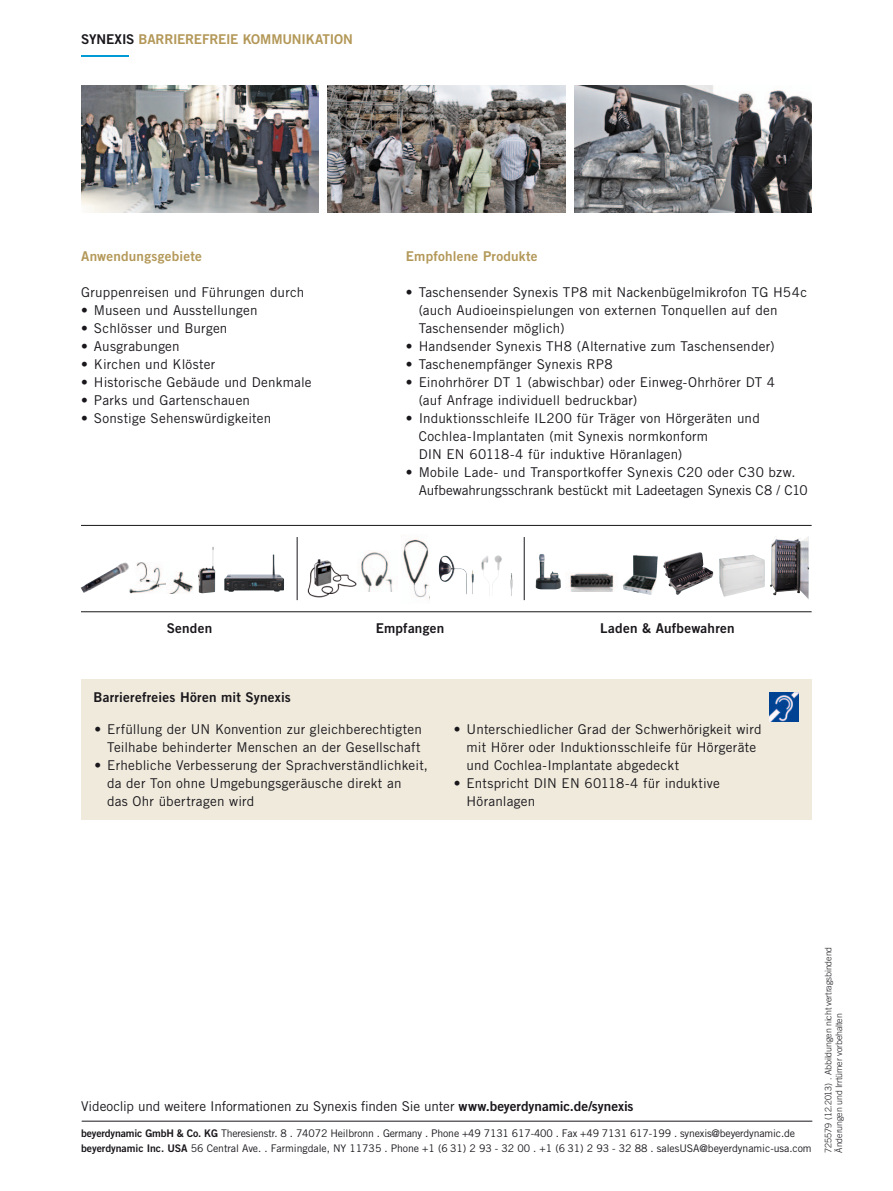
<style>
.page{position:relative;width:893px;height:1191px;background:#fff}
.page>*{position:absolute;margin:0;border:0;box-sizing:border-box;transform-origin:0 0}
.t1{font:13.5px/18px "Trade Gothic LT Std";letter-spacing:.015em;color:#1a171c}
.t2{font:13.5px "Trade Gothic LT Std";letter-spacing:-.005em;color:#1a171c}
.t3{font:13.5px "Trade Gothic LT Std Bd 2";letter-spacing:.02em;color:#1a171c}
.t4{font:13.5px/16.2px "Trade Gothic LT Std Bd 2";letter-spacing:-.01em;color:#b39858}
.t5{font:13.5px "Trade Gothic LT Std Bd 2";letter-spacing:.015em;color:#b39858}
.t6{font:10.5px "Trade Gothic LT Std";letter-spacing:-.015em;color:#1a171c}
.t7{font:10.5px "Trade Gothic LT Std Bd 2";color:#1a171c}
.t8{font:300 9px/10.8px "Trade Gothic LT Std";letter-spacing:-.01em;color:#1a171c}
.s1{color:#1a171c}
.s2{color:#009bd5}
.s3{font-family:"Trade Gothic LT Std Bd 2"}
</style>
<div class="page">
<div style="left:81px;top:679px;width:730px;height:140px;background:#efeadc"></div>
<img style="left:81px;top:85px;width:238px;height:128px">
<img style="left:328px;top:85px;width:237px;height:128px">
<img style="left:574px;top:85px;width:238px;height:128px">
<img style="left:719px;top:554px;width:46px;height:43px">
<img style="left:663px;top:552px;width:50px;height:43px">
<img style="left:770px;top:536px;width:39px;height:63px">
<img style="left:535px;top:554px;width:26px;height:35px">
<img style="left:570px;top:573px;width:44px;height:18px">
<img style="left:623px;top:555px;width:35px;height:40px">
<img style="left:439px;top:556px;width:33px;height:38px">
<img style="left:481px;top:555px;width:31px;height:41px">
<img style="left:307px;top:559px;width:50px;height:39px">
<img style="left:361px;top:552px;width:32px;height:40px">
<img style="left:81px;top:562px;width:85px;height:31px">
<img style="left:198px;top:547px;width:17px;height:46px">
<img style="left:170px;top:571px;width:23px;height:22px">
<img style="left:224px;top:554px;width:60px;height:38px">
<img style="left:403px;top:539px;width:26px;height:59px">
<hr style="left:81px;top:525px;width:731px;height:1px;background:#1a171c">
<hr style="left:81px;top:611px;width:731px;height:1px;background:#1a171c">
<hr style="left:297px;top:537px;width:1px;height:63px;background:#1a171c">
<hr style="left:524px;top:537px;width:1px;height:63px;background:#1a171c">
<img style="left:769px;top:692px;width:29px;height:29px">
<hr style="left:82px;top:1120px;width:730px;height:1px;background:#1a171c">
<p class="t4" style="left:81px;top:31px;width:273px"><span class="s1">synexis</span> barrierefreie kommunikation <span class="s2">–</span></p>
<p class="t4" style="left:81px;top:247px;width:122px">Anwendungsgebiete</p>
<p class="t1" style="left:81px;top:283px;width:225px">Gruppenreisen und Führungen durch</p>
<p class="t1" style="left:81px;top:301px;width:178px">• Museen und Ausstellungen</p>
<p class="t1" style="left:81px;top:319px;width:148px">• Schlösser und Burgen</p>
<p class="t1" style="left:81px;top:337px;width:100px">• Ausgrabungen</p>
<p class="t1" style="left:81px;top:355px;width:136px">• Kirchen und Klöster</p>
<p class="t1" style="left:81px;top:373px;width:232px">• Historische Gebäude und Denkmale</p>
<p class="t1" style="left:81px;top:391px;width:170px">• Parks und Gartenschauen</p>
<p class="t1" style="left:81px;top:409px;width:192px">• Sonstige Sehenswürdigkeiten</p>
<p class="t5" style="left:406px;top:247px;width:133px">Empfohlene Produkte</p>
<p class="t1" style="left:419px;top:283px;width:390px;text-indent:-13px">• Taschensender Synexis TP8 mit Nackenbügelmikrofon TG H54c (auch Audioeinspielungen von externen Tonquellen auf den<br>Taschensender möglich)</p>
<p class="t1" style="left:406px;top:337px;width:370px">• Handsender Synexis TH8 (Alternative zum Taschensender)</p>
<p class="t1" style="left:406px;top:355px;width:208px">• Taschenempfänger Synexis RP8</p>
<p class="t1" style="left:419px;top:373px;width:358px;text-indent:-13px">• Einohrhörer DT 1 (abwischbar) oder Einweg-Ohrhörer DT 4 (auf Anfrage individuell bedruckbar)</p>
<p class="t1" style="left:419px;top:409px;width:343px;text-indent:-13px">• Induktionsschleife IL200 für Träger von Hörgeräten und<br>Cochlea-Implantaten (mit Synexis normkonform<br>DIN EN 60118-4 für induktive Höranlagen)</p>
<p class="t1" style="left:419px;top:463px;width:391px;text-indent:-13px">• Mobile Lade- und Transportkoffer Synexis C20 oder C30 bzw.<br>Aufbewahrungsschrank bestückt mit Ladeetagen Synexis C8 / C10</p>
<p class="t3" style="left:167px;top:619px;width:47px">Senden</p>
<p class="t3" style="left:376px;top:619px;width:70px">Empfangen</p>
<p class="t3" style="left:600px;top:619px;width:136px">Laden &amp; Aufbewahren</p>
<p class="t3" style="left:94px;top:689px;width:199px">Barrierefreies Hören mit Synexis</p>
<p class="t1" style="left:94px;top:720px;width:329px;text-align:right">• Erfüllung der UN Konvention zur gleichberechtigten<br>Teilhabe behinderter Menschen an der Gesellschaft</p>
<p class="t1" style="left:107px;top:756px;width:322px;text-indent:-13px">• Erhebliche Verbesserung der Sprachverständlichkeit, da der Ton ohne Umgebungsgeräusche direkt an<br>das Ohr übertragen wird</p>
<p class="t1" style="left:467px;top:720px;width:296px;text-indent:-13px">• Unterschiedlicher Grad der Schwerhörigkeit wird mit Hörer oder Induktionsschleife für Hörgeräte und Cochlea-Implantate abgedeckt</p>
<p class="t1" style="left:467px;top:774px;width:255px;text-indent:-13px">• Entspricht DIN EN 60118-4 für induktive<br>Höranlagen</p>
<p class="t2" style="left:81px;top:1098px;width:554px">Videoclip und weitere Informationen zu Synexis finden Sie unter <span class="s3">www.beyerdynamic.de/synexis</span></p>
<p class="t6" style="left:81px;top:1127px;width:715px"><span class="s3">beyerdynamic GmbH &amp; Co. KG</span> Theresienstr. 8 . 74072 Heilbronn . Germany . Phone +49 7131 617-400 . Fax +49 7131 617-199 . synexis@beyerdynamic.de</p>
<p class="t7" style="left:81px;top:1142px;width:94px">beyerdynamic I nc. USA</p>
<p class="t6" style="left:191px;top:1142px;width:622px">56 Central Ave. . Farmingdale, NY 11735 . Phone +1 (6 31) 2 93 - 32 00 . +1 (6 31) 2 93 - 32 88 . salesUSA@beyerdynamic-usa.com</p>
<p class="t8" style="left:823px;top:1152px;width:207px;rotate:-90deg">725579 (12.2013) . Abbildungen nicht vertragsbindend<br>Änderungen und Irrtümer vorbehalten</p>
</div>
